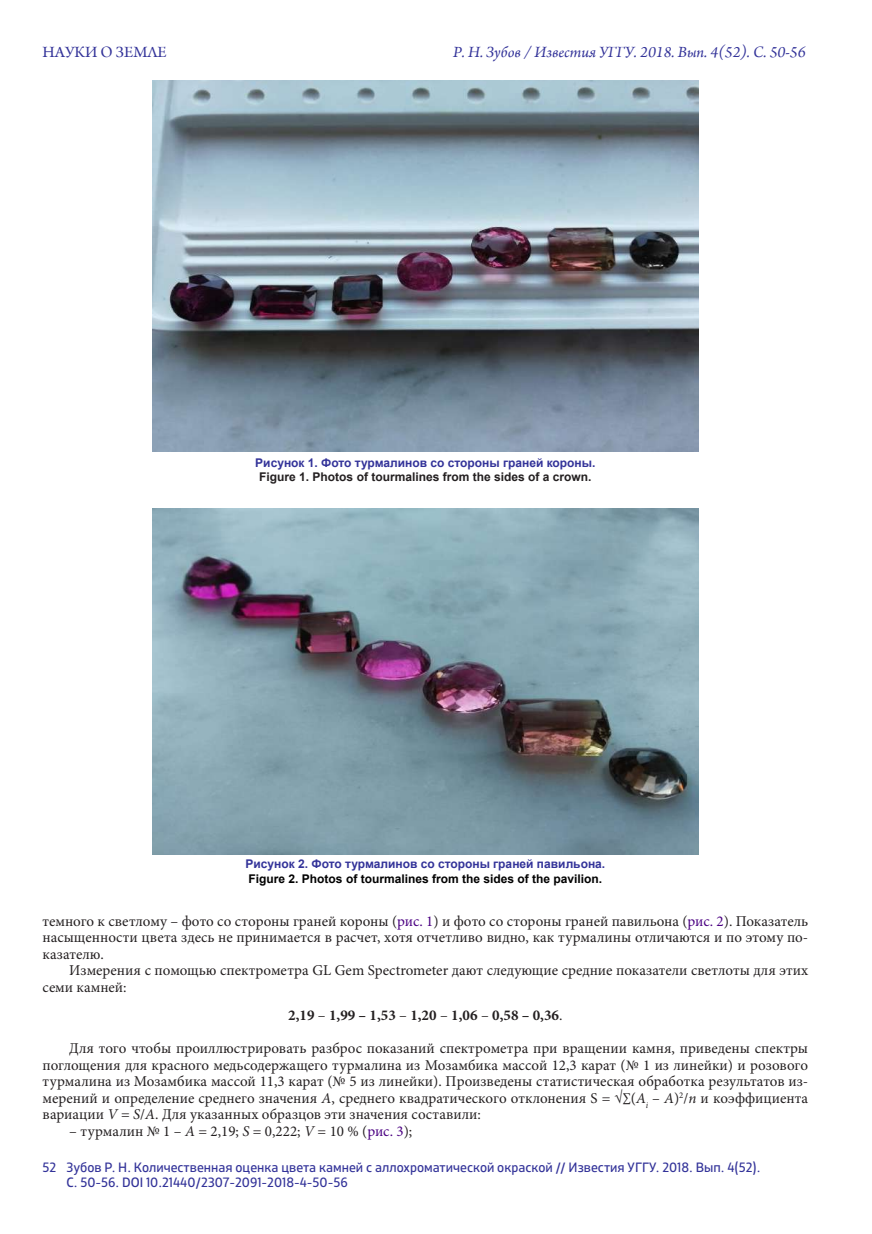
<style>
.page{position:relative;width:872px;height:1234px;background:#fff}
.page>*{position:absolute;margin:0;border:0;box-sizing:border-box;transform-origin:0 0}
.t1{font:italic 16.5px "Arno Pro";color:#339}
.t2{font:16.5px "Arno Pro";color:#339}
.t3{font:15px/16.5px "Minion Pro";color:#231f20;text-align:justify}
.t4{font:13.5px/15px "XXII Centar";color:#339}
.t5{font:700 12px "Arial";color:#339}
.t6{font:700 12px "Arial";color:#000}
.t7{font:700 12px "Arial";color:#231f20}
.s1{color:#4b0082}
.s2{font-weight:700}
.s3{font-style:italic}
</style>
<div class="page">
<img style="left:152px;top:81px;width:546px;height:370px">
<img style="left:152px;top:508px;width:546px;height:346px">
<p class="t2" style="left:43px;top:43px;width:126px">НАУКИ О ЗЕМЛЕ</p>
<p class="t1" style="left:453px;top:42px;width:354px">Р. Н. Зубов / Известия УГГУ. 2018. Вып. 4(52). С. 50-56</p>
<p class="t5" style="left:255px;top:454px;width:342px">Рисунок 1. Фото турмалинов со стороны граней короны.</p>
<p class="t7" style="left:259px;top:468px;width:334px">Figure 1. Photos of tourmalines from the sides of a crown.</p>
<p class="t5" style="left:245px;top:855px;width:361px">Рисунок 2. Фото турмалинов со стороны граней павильона.</p>
<p class="t6" style="left:249px;top:870px;width:355px">Figure 2. Photos of tourmalines from the sides of the pavilion.</p>
<p class="t3" style="left:43px;top:912px;width:767px">темного к светлому – фото со стороны граней короны (<span class="s1">рис. 1</span>) и фото со стороны граней павильона (<span class="s1">рис. 2</span>). Показатель насыщенности цвета здесь не принимается в расчет, хотя отчетливо видно, как турмалины отличаются и по этому по&shy;казателю.</p>
<p class="t3" style="left:43px;top:962px;width:767px;text-indent:27px">Измерения с помощью спектрометра GL Gem Spectrometer дают следующие средние показатели светлоты для этих семи камней:</p>
<p class="t3" style="left:69px;top:998px;width:740px;line-height:33px;text-indent:219px"><span class="s2">2,19</span> – <span class="s2">1,99 – 1,53</span> – <span class="s2">1,20</span> – <span class="s2">1,06</span> – <span class="s2">0,58 – 0,36</span>.<br>Для того чтобы проиллюстрировать разброс показаний спектрометра при вращении камня, приведены спектры</p>
<p class="t3" style="left:43px;top:1056px;width:767px">поглощения для красного медьсодержащего турмалина из Мозамбика массой 12,3 карат (№ 1 из линейки) и розового турмалина из Мозамбика массой 11,3 карат (№ 5 из линейки). Произведены статистическая обработка результатов из&shy;мерений и определение среднего значения <span class="s3">А</span>, среднего квадратического отклонения S = √∑(<span class="s3">A</span><sub>i</sub> – <span class="s3">A</span>)<sup>2</sup>/<span class="s3">n</span> и коэффициента вариации <span class="s3">V</span> = <span class="s3">S</span>/<span class="s3">A</span>. Для указанных образцов эти значения составили:</p>
<p class="t3" style="left:69px;top:1122px;width:344px">– турмалин № 1 – <span class="s3">А</span> = 2,19; <span class="s3">S</span> = 0,222; <span class="s3">V</span> = 10 % (<span class="s1">рис. 3</span>);</p>
<p class="t4" style="left:67px;top:1159px;width:695px;text-indent:-24px">52 Зубов Р. Н. Количественная оценка цвета камней с аллохроматической окраской // Известия УГГУ. 2018. Вып. 4(52).<br>С. 50-56. DOI 10.21440/2307-2091-2018-4-50-56</p>
</div>
